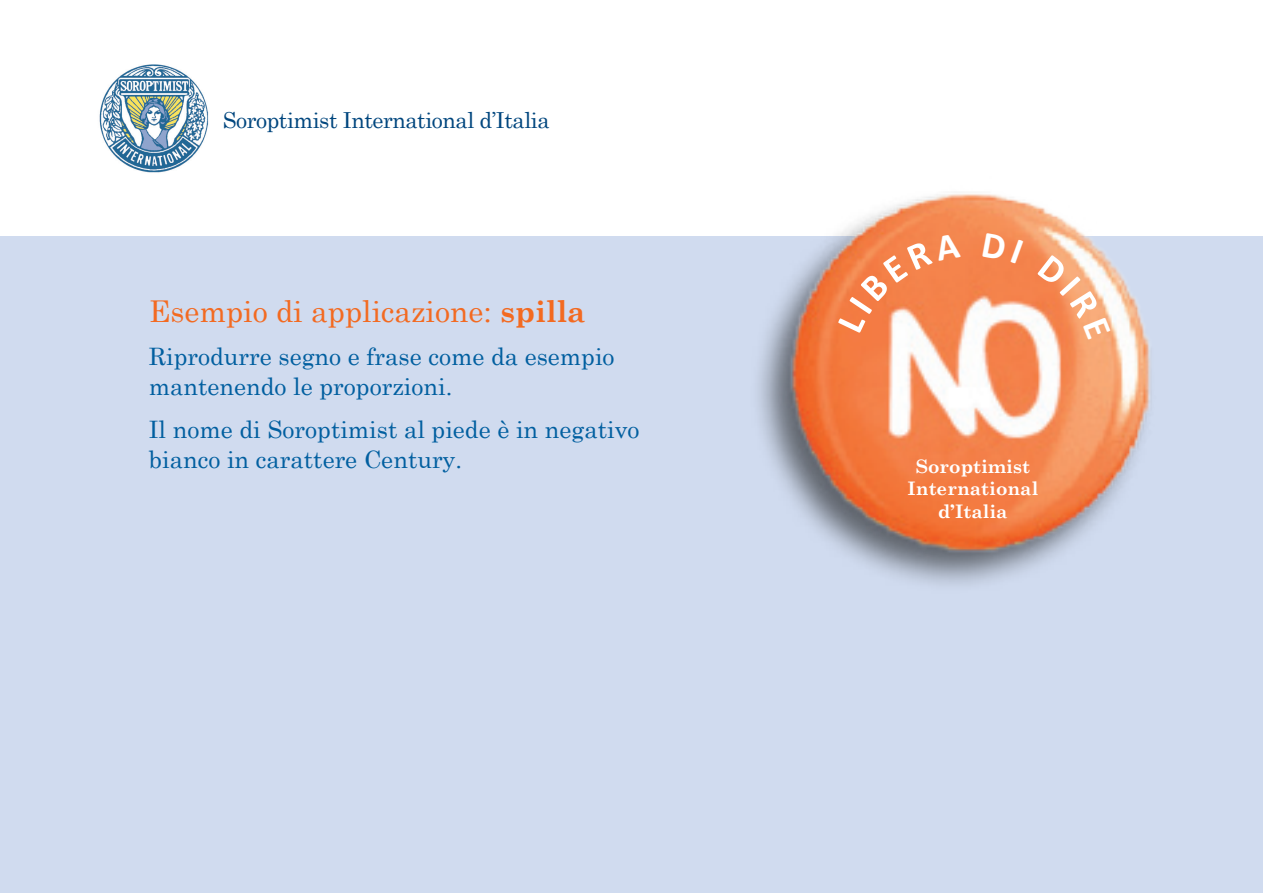
<style>
.page{position:relative;width:1263px;height:893px;background:#fff}
.page>*{position:absolute;margin:0;border:0;box-sizing:border-box;transform-origin:0 0}
.t1{font:30px "Century Schoolbook";color:#f36a21}
.t2{font:24px/30px "Century Schoolbook";color:#015fa0}
.t3{font:22.05px "Century Schoolbook";letter-spacing:-.02em;color:#00467e}
.t4{font:700 18.6px/22.4px "Century Schoolbook";color:#fff;text-align:center}
.s1{font-weight:700}
</style>
<div class="page">
<div style="left:0;top:236px;width:1263px;height:657px;background:#d0dbef"></div>
<img style="left:99px;top:64px;width:110px;height:109px">
<img style="left:758px;top:194px;width:393px;height:391px">
<svg style="left:838px;top:233px;width:123px;height:100px;background:#f28754"></svg>
<svg style="left:982px;top:232px;width:42px;height:32px"></svg>
<svg style="left:1037px;top:255px;width:74px;height:85px;background:#f6ae85"></svg>
<p class="t3" style="left:223px;top:107px;width:328px">Soroptimist International d’Italia</p>
<p class="t1" style="left:149px;top:292px;width:438px">Esempio di applicazione: <span class="s1">spilla</span></p>
<p class="t2" style="left:149px;top:341px;width:467px">Riprodurre segno e frase come da esempio mantenendo le proporzioni.</p>
<p class="t2" style="left:149px;top:413px;width:492px">Il nome di Soroptimist al piede è in negativo bianco in carattere Century.</p>
<p class="t4" style="left:908px;top:455px;width:132px">Soroptimist<br>International d’Italia</p>
</div>
